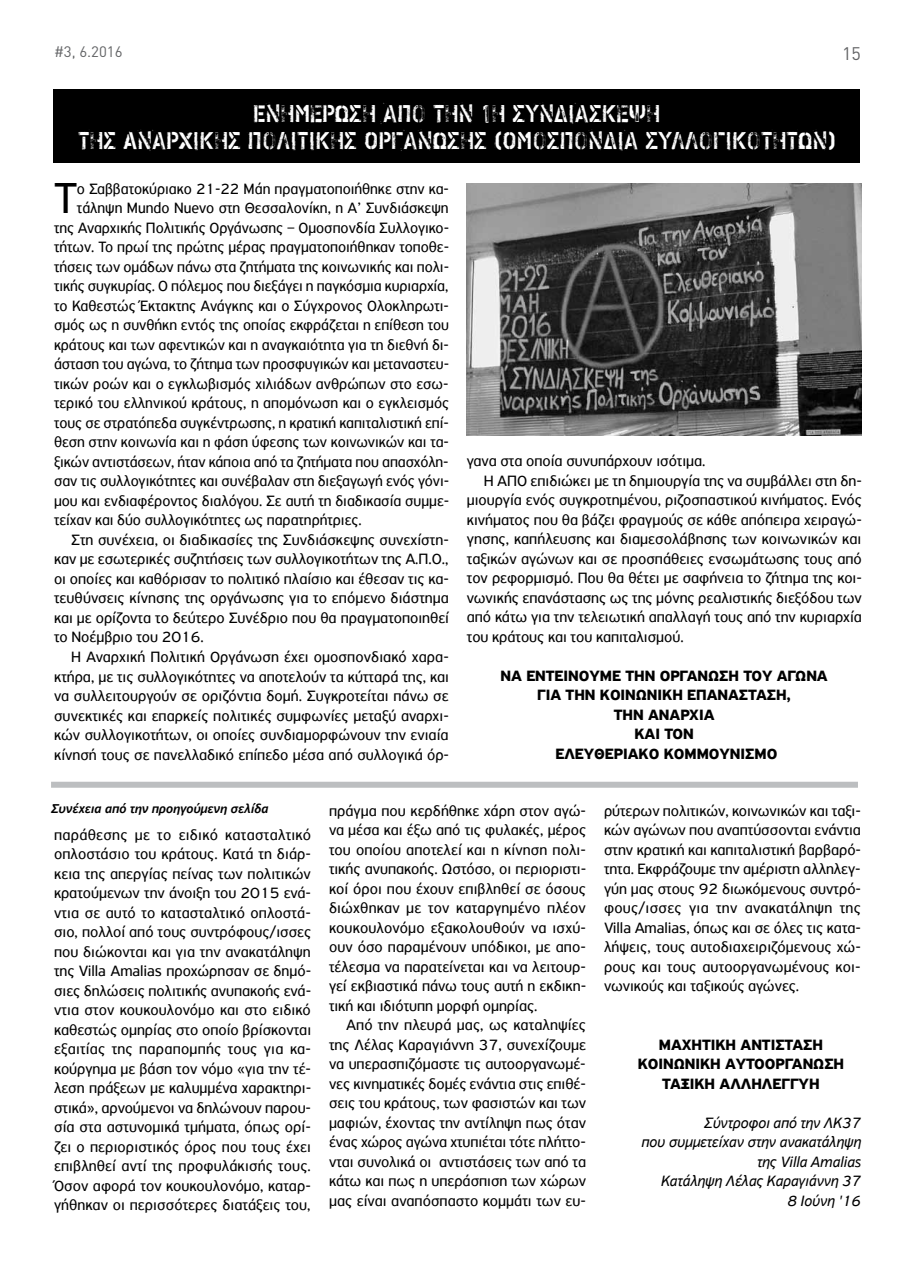
<style>
.page{position:relative;width:915px;height:1276px;background:#fff}
.page>*{position:absolute;margin:0;border:0;box-sizing:border-box;transform-origin:0 0}
.t1{font:45.75px "PF Highway Sans Pro";color:#000}
.t2{font:24.75px/27px "PF Stamps Pro Metal";letter-spacing:-.005em;color:#fff;text-align:center;scale:.9 1}
.t3{font:18px "DIN";color:#636466}
.t4{font:15.75px/19.5px "PF Highway Sans Pro";color:#000;text-align:justify}
.t5{font:700 15.75px/19.5px "PF Highway Sans Pro";letter-spacing:-.005em;color:#000;text-align:center}
.t6{font:italic 15.75px/19.5px "PF Highway Sans Pro";color:#000;text-align:right}
.t7{font:15px "DIN";color:#636466}
.t8{font:italic 500 13.5px "PF Highway Sans Pro";letter-spacing:-.005em;color:#000}
</style>
<div class="page">
<img style="left:466px;top:183px;width:395px;height:253px">
<div style="left:53px;top:89px;width:806px;height:74px;background:#000"></div>
<div style="left:51px;top:781px;width:806px;height:6px;background:#bcbec0"></div>
<p class="t7" style="left:54px;top:46px;width:70px">#3, 6.2016</p>
<p class="t3" style="left:841px;top:47px;width:20px">15</p>
<h2 class="t2" style="left:78px;top:100px;width:843px">Ενημέρωση από την 1η συνΔιάσκεψη<br>της Αναρχικής Πολιτικής Οργάνωσης (ΟμοσπονΔία Συλλογικοτήτων)</h2>
<h1 class="t1" style="left:54px;top:172px;width:25px">Τ</h1>
<p class="t4" style="left:77px;top:179px;width:373px">ο Σαββατοκύριακο 21-22 Μάη πραγματοποιήθηκε στην κα-</p>
<p class="t4" style="left:77px;top:198px;width:373px">τάληψη Mundo Nuevo στη Θεσσαλονίκη, η A’ Συνδιάσκεψη</p>
<p class="t4" style="left:54px;top:218px;width:396px">της Αναρχικής Πολιτικής Οργάνωσης – Ομοσπονδία Συλλογικο-</p>
<p class="t4" style="left:54px;top:237px;width:396px">τήτων. Το πρωί της πρώτης μέρας πραγματοποιήθηκαν τοποθε-</p>
<p class="t4" style="left:54px;top:257px;width:396px">τήσεις των ομάδων πάνω στα ζητήματα της κοινωνικής και πολι-</p>
<p class="t4" style="left:54px;top:276px;width:396px">τικής συγκυρίας. Ο πόλεμος που διεξάγει η παγκόσμια κυριαρχία,</p>
<p class="t4" style="left:54px;top:296px;width:396px">το Καθεστώς Έκτακτης Ανάγκης και ο Σύγχρονος Ολοκληρωτι-</p>
<p class="t4" style="left:54px;top:315px;width:396px">σμός ως η συνθήκη εντός της οποίας εκφράζεται η επίθεση του</p>
<p class="t4" style="left:54px;top:335px;width:396px">κράτους και των αφεντικών και η αναγκαιότητα για τη διεθνή δι-</p>
<p class="t4" style="left:54px;top:354px;width:396px">άσταση του αγώνα, το ζήτημα των προσφυγικών και μεταναστευ-</p>
<p class="t4" style="left:54px;top:374px;width:396px">τικών ροών και ο εγκλωβισμός χιλιάδων ανθρώπων στο εσω-</p>
<p class="t4" style="left:54px;top:393px;width:396px">τερικό του ελληνικού κράτους, η απομόνωση και ο εγκλεισμός</p>
<p class="t4" style="left:54px;top:413px;width:396px">τους σε στρατόπεδα συγκέντρωσης, η κρατική καπιταλιστική επί-</p>
<p class="t4" style="left:54px;top:432px;width:396px">θεση στην κοινωνία και η φάση ύφεσης των κοινωνικών και τα-</p>
<p class="t4" style="left:54px;top:452px;width:396px">ξικών αντιστάσεων, ήταν κάποια από τα ζητήματα που απασχόλη-</p>
<p class="t4" style="left:54px;top:471px;width:396px">σαν τις συλλογικότητες και συνέβαλαν στη διεξαγωγή ενός γόνι-</p>
<p class="t4" style="left:54px;top:491px;width:396px">μου και ενδιαφέροντος διαλόγου. Σε αυτή τη διαδικασία συμμε-</p>
<p class="t4" style="left:54px;top:510px;width:309px">τείχαν και δύο συλλογικότητες ως παρατηρήτριες.</p>
<p class="t4" style="left:71px;top:530px;width:379px">Στη συνέχεια, οι διαδικασίες της Συνδιάσκεψης συνεχίστη-</p>
<p class="t4" style="left:54px;top:549px;width:396px">καν με εσωτερικές συζητήσεις των συλλογικοτήτων της Α.Π.Ο.,</p>
<p class="t4" style="left:54px;top:569px;width:396px">οι οποίες και καθόρισαν το πολιτικό πλαίσιο και έθεσαν τις κα-</p>
<p class="t4" style="left:54px;top:588px;width:396px">τευθύνσεις κίνησης της οργάνωσης για το επόμενο διάστημα</p>
<p class="t4" style="left:54px;top:608px;width:396px">και με ορίζοντα το δεύτερο Συνέδριο που θα πραγματοποιηθεί</p>
<p class="t4" style="left:54px;top:627px;width:151px">το Νοέμβριο του 2016.</p>
<p class="t4" style="left:71px;top:647px;width:379px">H Αναρχική Πολιτική Οργάνωση έχει ομοσπονδιακό χαρα-</p>
<p class="t4" style="left:54px;top:666px;width:396px">κτήρα, με τις συλλογικότητες να αποτελούν τα κύτταρά της, και</p>
<p class="t4" style="left:54px;top:686px;width:396px">να συλλειτουργούν σε οριζόντια δομή. Συγκροτείται πάνω σε</p>
<p class="t4" style="left:54px;top:705px;width:396px">συνεκτικές και επαρκείς πολιτικές συμφωνίες μεταξύ αναρχι-</p>
<p class="t4" style="left:54px;top:725px;width:396px">κών συλλογικοτήτων, οι οποίες συνδιαμορφώνουν την ενιαία</p>
<p class="t4" style="left:54px;top:744px;width:396px">κίνησή τους σε πανελλαδικό επίπεδο μέσα από συλλογικά όρ-</p>
<p class="t4" style="left:466px;top:451px;width:240px">γανα στα οποία συνυπάρχουν ισότιμα.</p>
<p class="t4" style="left:483px;top:470px;width:379px">Η ΑΠΟ επιδιώκει με τη δημιουργία της να συμβάλλει στη δη-</p>
<p class="t4" style="left:466px;top:490px;width:396px">μιουργία ενός συγκροτημένου, ριζοσπαστικού κινήματος. Ενός</p>
<p class="t4" style="left:466px;top:509px;width:396px">κινήματος που θα βάζει φραγμούς σε κάθε απόπειρα χειραγώ-</p>
<p class="t4" style="left:466px;top:529px;width:396px">γησης, καπήλευσης και διαμεσολάβησης των κοινωνικών και</p>
<p class="t4" style="left:466px;top:548px;width:396px">ταξικών αγώνων και σε προσπάθειες ενσωμάτωσης τους από</p>
<p class="t4" style="left:466px;top:568px;width:396px">τον ρεφορμισμό. Που θα θέτει με σαφήνεια το ζήτημα της κοι-</p>
<p class="t4" style="left:466px;top:587px;width:396px">νωνικής επανάστασης ως της μόνης ρεαλιστικής διεξόδου των</p>
<p class="t4" style="left:466px;top:607px;width:396px">από κάτω για την τελειωτική απαλλαγή τους από την κυριαρχία</p>
<p class="t4" style="left:466px;top:626px;width:218px">του κράτους και του καπιταλισμού.</p>
<p class="t5" style="left:500px;top:666px;width:328px">ΝΑ ΕΝΤΕΙΝΟΥΜΕ ΤΗΝ ΟΡΓΑΝΩΣΗ ΤΟΥ ΑΓΩΝΑ<br>ΓΙΑ ΤΗΝ ΚΟΙΝΩΝΙΚΗ ΕΠΑΝΑΣΤΑΣΗ,<br>ΤΗΝ ΑΝΑΡΧΙΑ<br>ΚΑΙ ΤΟΝ<br>ΕΛΕΥΘΕΡΙΑΚΟ ΚΟΜΜΟΥΝΙΣΜΟ</p>
<p class="t8" style="left:51px;top:800px;width:219px">Συνέχεια από την προηγούμενη σελίδα</p>
<p class="t4" style="left:54px;top:824px;width:258px">παράθεσης με το ειδικό κατασταλτικό οπλοστάσιο του κράτους. Κατά τη διάρ&shy;κεια της απεργίας πείνας των πολιτικών κρατούμενων την άνοιξη του 2015 ενά&shy;ντια σε αυτό το κατασταλτικό οπλοστά&shy;σιο, πολλοί από τους συντρόφους/ισσες που διώκονται και για την ανακατάληψη της Villa Amalias προχώρησαν σε δημό&shy;σιες δηλώσεις πολιτικής ανυπακοής ενά&shy;ντια στον κουκουλονόμο και στο ειδικό καθεστώς ομηρίας στο οποίο βρίσκονται εξαιτίας της παραπομπής τους για κα&shy;κούργημα με βάση τον νόμο «για την τέ&shy;λεση πράξεων με καλυμμένα χαρακτηρι&shy;στικά», αρνούμενοι να δηλώνουν παρου&shy;σία στα αστυνομικά τμήματα, όπως ορί&shy;ζει ο περιοριστικός όρος που τους έχει επιβληθεί αντί της προφυλάκισής τους.<br>Όσον αφορά τον κουκουλονόμο, καταρ&shy;γήθηκαν οι περισσότερες διατάξεις του,</p>
<p class="t4" style="left:329px;top:800px;width:258px">πράγμα που κερδήθηκε χάρη στον αγώ&shy;να μέσα και έξω από τις φυλακές, μέρος του οποίου αποτελεί και η κίνηση πολι&shy;τικής ανυπακοής. Ωστόσο, οι περιοριστι&shy;κοί όροι που έχουν επιβληθεί σε όσους διώχθηκαν με τον καταργημένο πλέον κουκουλονόμο εξακολουθούν να ισχύ&shy;ουν όσο παραμένουν υπόδικοι, με απο&shy;τέλεσμα να παρατείνεται και να λειτουρ&shy;γεί εκβιαστικά πάνω τους αυτή η εκδικη&shy;τική και ιδιότυπη μορφή ομηρίας.</p>
<p class="t4" style="left:329px;top:1015px;width:258px;text-indent:17px">Από την πλευρά μας, ως καταληψίες της Λέλας Καραγιάννη 37, συνεχίζουμε να υπερασπιζόμαστε τις αυτοοργανωμέ&shy;νες κινηματικές δομές ενάντια στις επιθέ&shy;σεις του κράτους, των φασιστών και των μαφιών, έχοντας την αντίληψη πως όταν ένας χώρος αγώνα χτυπιέται τότε πλήττο&shy;νται συνολικά οι αντιστάσεις των από τα κάτω και πως η υπεράσπιση των χώρων μας είναι αναπόσπαστο κομμάτι των ευ-</p>
<p class="t4" style="left:603px;top:800px;width:258px">ρύτερων πολιτικών, κοινωνικών και ταξι&shy;κών αγώνων που αναπτύσσονται ενάντια στην κρατική και καπιταλιστική βαρβαρό&shy;τητα. Εκφράζουμε την αμέριστη αλληλεγ&shy;γύη μας στους 92 διωκόμενους συντρό&shy;φους/ισσες για την ανακατάληψη της Villa Amalias, όπως και σε όλες τις κατα&shy;λήψεις, τους αυτοδιαχειριζόμενους χώ&shy;ρους και τους αυτοοργανωμένους κοι&shy;νωνικούς και ταξικούς αγώνες.</p>
<p class="t5" style="left:637px;top:1035px;width:208px">ΜΑΧΗΤΙΚΗ ΑΝΤΙΣΤΑΣΗ<br>ΚΟΙΝΩΝΙΚΗ ΑΥΤΟΟΡΓΑΝΩΣΗ<br>ΤΑΞΙΚΗ ΑΛΛΗΛΕΓΓΥΗ</p>
<p class="t6" style="left:641px;top:1113px;width:221px">Σύντροφοι από την ΛΚ37<br>που συμμετείχαν στην ανακατάληψη της Villa Amalias<br>Κατάληψη Λέλας Καραγιάννη 37<br>8 Ιούνη '16</p>
</div>
